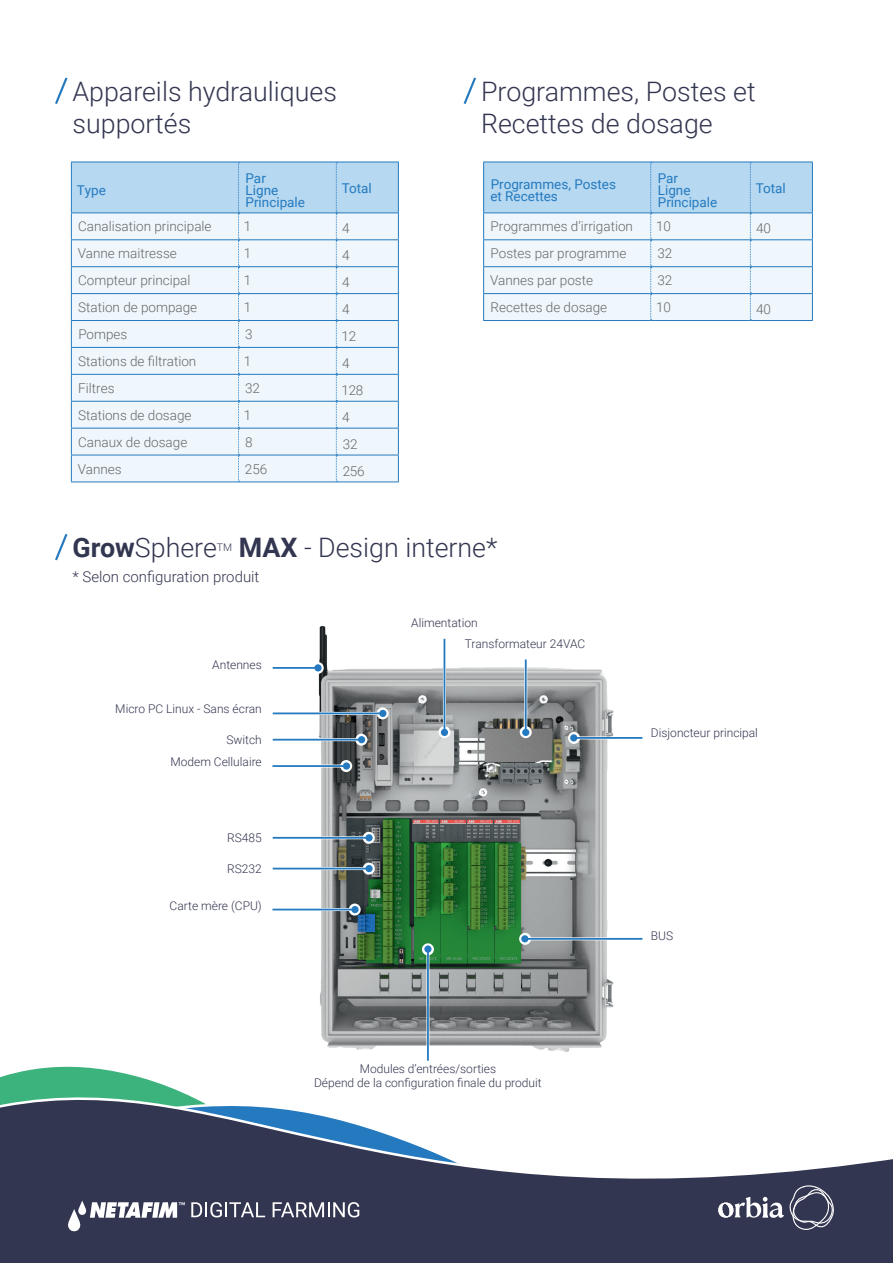
<style>
.page{position:relative;width:893px;height:1263px;background:#fff}
.page>*{position:absolute;margin:0;border:0;box-sizing:border-box;transform-origin:0 0}
.t1{font:300 26.85px/32.2px "Roboto";color:#333650}
.t2{font:300 15px "Roboto";color:#333650}
.t3{font:300 13.5px "Roboto";color:#64686c}
.t4{font:13.5px/12px "Roboto";color:#257abf}
.t5{font:300 12px/14.4px "Roboto";color:#333650;text-align:center}
.t6{font:300 10.35px "Roboto";color:#333650}
.s1{font-weight:700}
</style>
<div class="page">
<svg style="left:55px;top:534px;width:13px;height:26px"></svg>
<svg style="left:71px;top:162px;width:328px;height:320px"></svg>
<hr style="left:71px;top:482px;width:167px;height:1px;background:#257abf">
<hr style="left:238px;top:482px;width:98px;height:1px;background:#257abf">
<hr style="left:336px;top:482px;width:63px;height:1px;background:#257abf">
<svg style="left:483px;top:162px;width:330px;height:158px"></svg>
<hr style="left:483px;top:320px;width:168px;height:1px;background:#257abf">
<hr style="left:651px;top:320px;width:99px;height:1px;background:#257abf">
<hr style="left:750px;top:320px;width:63px;height:1px;background:#257abf">
<svg style="left:55px;top:77px;width:13px;height:27px"></svg>
<svg style="left:463px;top:77px;width:13px;height:27px"></svg>
<img style="left:318px;top:626px;width:296px;height:426px">
<hr style="left:273px;top:738px;width:88px;height:3px;background:#fff">
<svg style="left:355px;top:734px;width:12px;height:12px"></svg>
<hr style="left:273px;top:712px;width:110px;height:3px;background:#fff">
<svg style="left:377px;top:707px;width:12px;height:12px"></svg>
<hr style="left:443px;top:659px;width:3px;height:73px;background:#fff">
<svg style="left:438px;top:726px;width:12px;height:12px"></svg>
<hr style="left:524px;top:659px;width:3px;height:73px;background:#fff">
<svg style="left:520px;top:726px;width:12px;height:12px"></svg>
<hr style="left:574px;top:736px;width:68px;height:3px;background:#fff">
<svg style="left:568px;top:732px;width:12px;height:12px"></svg>
<hr style="left:272px;top:764px;width:74px;height:3px;background:#fff">
<svg style="left:340px;top:760px;width:12px;height:12px"></svg>
<svg style="left:312px;top:662px;width:12px;height:12px"></svg>
<hr style="left:525px;top:937px;width:117px;height:3px;background:#fff">
<svg style="left:519px;top:933px;width:12px;height:12px"></svg>
<hr style="left:426px;top:949px;width:3px;height:113px;background:#fff">
<div style="left:422px;top:943px;width:12px;height:12px;background:#fff;border-radius:50%"></div>
<hr style="left:273px;top:739px;width:89px;height:1px;background:#257abf">
<div style="left:358px;top:736px;width:7px;height:7px;background:#257abf;border-radius:50%"></div>
<hr style="left:273px;top:712px;width:110px;height:2px;background:#257abf">
<div style="left:379px;top:710px;width:7px;height:7px;background:#257abf;border-radius:50%"></div>
<hr style="left:444px;top:639px;width:1px;height:93px;background:#257abf">
<div style="left:441px;top:729px;width:7px;height:7px;background:#257abf;border-radius:50%"></div>
<hr style="left:525px;top:659px;width:2px;height:73px;background:#257abf">
<div style="left:522px;top:729px;width:7px;height:7px;background:#257abf;border-radius:50%"></div>
<hr style="left:574px;top:737px;width:68px;height:2px;background:#257abf">
<div style="left:570px;top:734px;width:7px;height:7px;background:#257abf;border-radius:50%"></div>
<hr style="left:272px;top:908px;width:83px;height:3px;background:#fff">
<svg style="left:349px;top:903px;width:12px;height:12px"></svg>
<hr style="left:272px;top:909px;width:83px;height:1px;background:#257abf">
<div style="left:351px;top:906px;width:8px;height:7px;background:#257abf;border-radius:50%"></div>
<hr style="left:287px;top:836px;width:82px;height:3px;background:#fff">
<svg style="left:363px;top:832px;width:12px;height:12px"></svg>
<hr style="left:273px;top:837px;width:96px;height:2px;background:#257abf">
<div style="left:365px;top:834px;width:8px;height:7px;background:#257abf;border-radius:50%"></div>
<hr style="left:287px;top:867px;width:82px;height:3px;background:#fff">
<svg style="left:363px;top:862px;width:12px;height:12px"></svg>
<hr style="left:273px;top:868px;width:96px;height:1px;background:#257abf">
<div style="left:365px;top:865px;width:8px;height:7px;background:#257abf;border-radius:50%"></div>
<hr style="left:272px;top:765px;width:74px;height:2px;background:#257abf">
<div style="left:343px;top:762px;width:7px;height:8px;background:#257abf;border-radius:50%"></div>
<hr style="left:273px;top:667px;width:45px;height:2px;background:#257abf">
<div style="left:314px;top:664px;width:8px;height:7px;background:#257abf;border-radius:50%"></div>
<hr style="left:525px;top:938px;width:117px;height:2px;background:#257abf">
<div style="left:521px;top:935px;width:7px;height:7px;background:#257abf;border-radius:50%"></div>
<hr style="left:427px;top:949px;width:2px;height:112px;background:#257abf">
<div style="left:424px;top:945px;width:8px;height:8px;background:#257abf;border-radius:50%"></div>
<div style="left:0;top:1237px;width:893px;height:26px;background:#333650"></div>
<svg style="left:0;top:1059px;width:893px;height:178px"></svg>
<svg style="left:68px;top:1200px;width:117px;height:31px"></svg>
<svg style="left:191px;top:1202px;width:74px;height:15px"></svg>
<svg style="left:273px;top:1202px;width:86px;height:15px"></svg>
<svg style="left:718px;top:1185px;width:116px;height:45px;background:#56586e"></svg>
<h1 class="t1" style="left:72px;top:74px;width:266px">Appareils hydrauliques supportés</h1>
<h1 class="t1" style="left:481px;top:74px;width:276px">Programmes, Postes et<br>Recettes de dosage</h1>
<p class="t4" style="left:77px;top:183px;width:31px">Type</p>
<p class="t3" style="left:78px;top:217px;width:135px">Canalisation principale</p>
<p class="t4" style="left:246px;top:171px;width:61px">Par<br>Ligne<br>Principale</p>
<p class="t4" style="left:342px;top:181px;width:32px">Total</p>
<p class="t3" style="left:342px;top:219px;width:9px">4</p>
<p class="t3" style="left:244px;top:217px;width:9px">1</p>
<p class="t4" style="left:490px;top:177px;width:127px">Programmes, Postes et Recettes</p>
<p class="t4" style="left:658px;top:171px;width:61px">Par<br>Ligne<br>Principale</p>
<p class="t4" style="left:756px;top:181px;width:32px">Total</p>
<p class="t3" style="left:756px;top:219px;width:16px">40</p>
<p class="t3" style="left:491px;top:217px;width:144px">Programmes ’d irrigation</p>
<p class="t3" style="left:656px;top:217px;width:16px">10</p>
<p class="t3" style="left:78px;top:244px;width:100px">Vanne maitresse</p>
<p class="t3" style="left:244px;top:244px;width:9px">1</p>
<p class="t3" style="left:342px;top:246px;width:9px">4</p>
<p class="t3" style="left:491px;top:244px;width:137px">Postes par programme</p>
<p class="t3" style="left:657px;top:244px;width:16px">32</p>
<p class="t3" style="left:78px;top:271px;width:114px">Compteur principal</p>
<p class="t3" style="left:244px;top:271px;width:9px">1</p>
<p class="t3" style="left:342px;top:273px;width:9px">4</p>
<p class="t3" style="left:490px;top:271px;width:104px">Vannes par poste</p>
<p class="t3" style="left:657px;top:271px;width:16px">32</p>
<p class="t3" style="left:78px;top:298px;width:121px">Station de pompage</p>
<p class="t3" style="left:244px;top:298px;width:9px">1</p>
<p class="t3" style="left:342px;top:300px;width:9px">4</p>
<p class="t3" style="left:491px;top:298px;width:118px">Recettes de dosage</p>
<p class="t3" style="left:656px;top:298px;width:16px">10</p>
<p class="t3" style="left:756px;top:300px;width:16px">40</p>
<p class="t3" style="left:78px;top:325px;width:51px">Pompes</p>
<p class="t3" style="left:245px;top:325px;width:9px">3</p>
<p class="t3" style="left:342px;top:327px;width:16px">12</p>
<p class="t3" style="left:78px;top:352px;width:120px">Stations de filtration</p>
<p class="t3" style="left:244px;top:352px;width:9px">1</p>
<p class="t3" style="left:342px;top:354px;width:9px">4</p>
<p class="t3" style="left:78px;top:379px;width:38px">Filtres</p>
<p class="t3" style="left:245px;top:379px;width:16px">32</p>
<p class="t3" style="left:342px;top:381px;width:23px">128</p>
<p class="t3" style="left:78px;top:405px;width:115px">Stations de dosage</p>
<p class="t3" style="left:244px;top:405px;width:9px">1</p>
<p class="t3" style="left:342px;top:407px;width:9px">4</p>
<p class="t3" style="left:78px;top:432px;width:111px">Canaux de dosage</p>
<p class="t3" style="left:245px;top:432px;width:9px">8</p>
<p class="t3" style="left:343px;top:434px;width:16px">32</p>
<p class="t3" style="left:78px;top:459px;width:45px">Vannes</p>
<p class="t3" style="left:245px;top:459px;width:24px">256</p>
<p class="t3" style="left:343px;top:461px;width:23px">256</p>
<h1 class="t1" style="left:72px;top:530px;width:146px"><span class="s1">Grow</span>Sphere</h1>
<p class="t6" style="left:217px;top:540px;width:17px">TM</p>
<p class="t2" style="left:72px;top:566px;width:188px">* Selon configuration produit</p>
<h1 class="t1" style="left:239px;top:530px;width:260px"><span class="s1">MAX</span> - Design interne*</h1>
<p class="t5" style="left:411px;top:615px;width:68px">Alimentation</p>
<p class="t5" style="left:212px;top:657px;width:51px">Antennes</p>
<p class="t5" style="left:115px;top:701px;width:148px">Micro PC Linux - Sans écran</p>
<p class="t5" style="left:226px;top:732px;width:37px">Switch</p>
<p class="t5" style="left:170px;top:754px;width:93px">Modem Cellulaire</p>
<p class="t5" style="left:227px;top:830px;width:36px">RS485</p>
<p class="t5" style="left:227px;top:861px;width:36px">RS232</p>
<p class="t5" style="left:170px;top:898px;width:94px">Carte mère (CPU(</p>
<p class="t5" style="left:465px;top:636px;width:122px">Transformateur 24VAC</p>
<p class="t5" style="left:314px;top:1061px;width:229px">Modules ’dentrées/sorties<br>Dépend de la configuration finale du produit</p>
<p class="t5" style="left:651px;top:725px;width:109px">Disjoncteur principal</p>
<p class="t5" style="left:651px;top:928px;width:24px">BUS</p>
</div>
